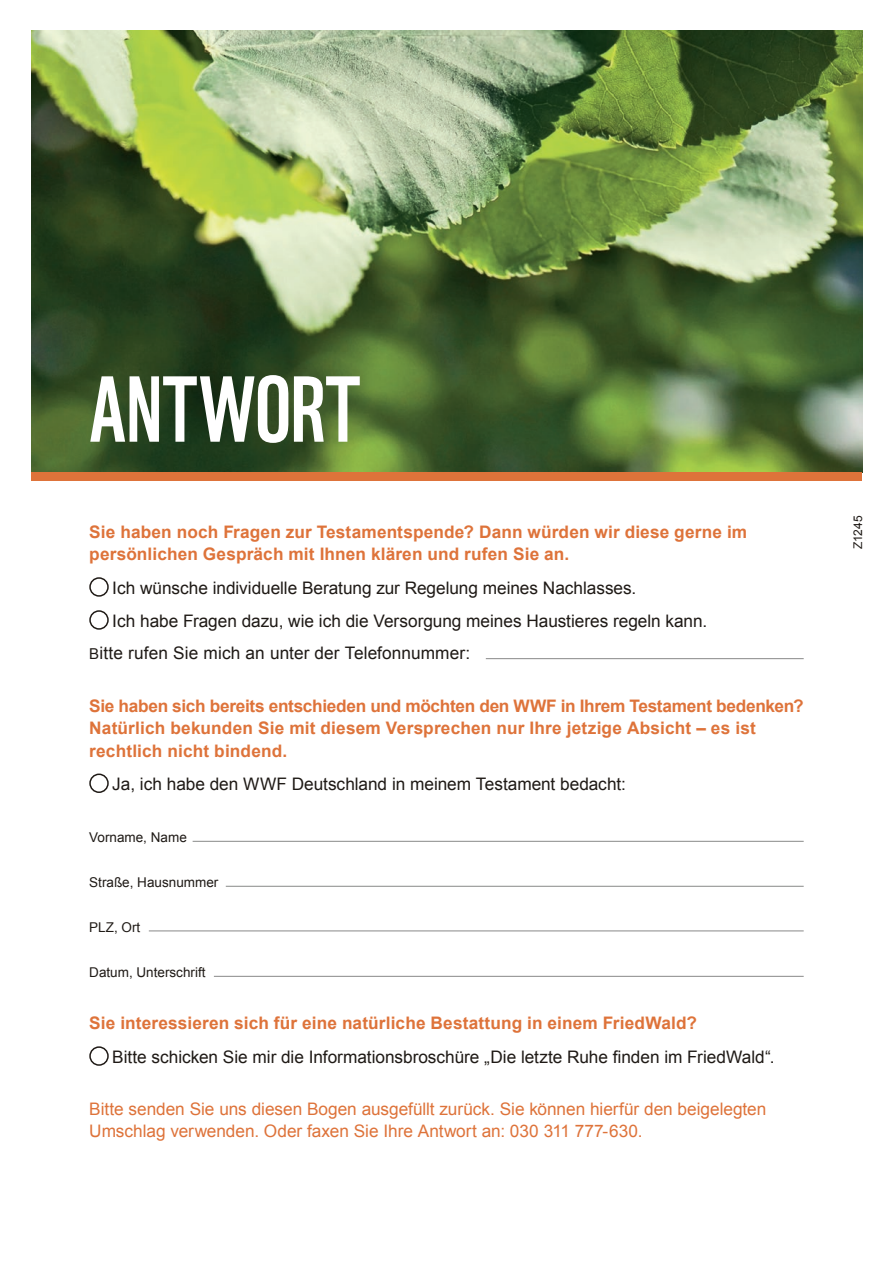
<style>
.page{position:relative;width:893px;height:1263px;background:#fff}
.page>*{position:absolute;margin:0;border:0;box-sizing:border-box;transform-origin:0 0}
.t1{font:90.75px "WWF";color:#fff}
.t2{font:700 17.25px/22.5px "Arial";letter-spacing:.005em;color:#de733a}
.t3{font:17.25px "Arial";letter-spacing:-.005em;color:#1f1a16}
.t4{font:17.25px/22.5px "Arial";letter-spacing:-.005em;color:#de733a}
.t5{font:13.5px "Arial";color:#1f1a16}
.t6{font:12px "Arial";letter-spacing:-.025em;color:#1f1a16}
.s1{font-size:15px}
</style>
<div class="page">
<img style="left:31px;top:31px;width:831px;height:441px">
<div style="left:89px;top:577px;width:20px;height:20px;border:2px solid #1f1a16;border-radius:50%"></div>
<div style="left:89px;top:610px;width:20px;height:20px;border:2px solid #1f1a16;border-radius:50%"></div>
<div style="left:89px;top:773px;width:20px;height:20px;border:2px solid #1f1a16;border-radius:50%"></div>
<div style="left:89px;top:1046px;width:20px;height:20px;border:2px solid #1f1a16;border-radius:50%"></div>
<hr style="left:486px;top:658px;width:318px;height:1px;background:#888988">
<hr style="left:193px;top:841px;width:611px;height:1px;background:#888988">
<hr style="left:226px;top:886px;width:578px;height:1px;background:#888988">
<hr style="left:149px;top:930px;width:655px;height:1px;background:#888988">
<hr style="left:214px;top:976px;width:590px;height:1px;background:#888988">
<div style="left:31px;top:472px;width:831px;height:8px;background:#de733a"></div>
<h1 class="t1" style="left:89px;top:338px;width:272px">ANTWORT</h1>
<p class="t2" style="left:89px;top:521px;width:659px">Sie haben noch Fragen zur Testamentspende? Dann würden wir diese gerne im persönlichen Gespräch mit Ihnen klären und rufen Sie an.</p>
<p class="t3" style="left:112px;top:577px;width:526px">Ich wünsche individuelle Beratung zur Regelung meines Nachlasses.</p>
<p class="t3" style="left:112px;top:610px;width:596px">Ich habe Fragen dazu, wie ich die Versorgung meines Haustieres regeln kann.</p>
<p class="t3" style="left:89px;top:642px;width:382px"><span class="s1">B</span>itte rufen Sie mich an unter der Telefonnummer:</p>
<p class="t2" style="left:89px;top:695px;width:716px">Sie haben sich bereits entschieden und möchten den WWF in Ihrem Testament bedenken?<br>Natürlich bekunden Sie mit diesem Versprechen nur Ihre jetzige Absicht – es ist rechtlich nicht bindend.</p>
<p class="t3" style="left:112px;top:773px;width:515px">Ja, ich habe den WWF Deutschland in meinem Testament bedacht:</p>
<p class="t5" style="left:89px;top:828px;width:99px">Vorname, Name</p>
<p class="t5" style="left:89px;top:873px;width:131px">Straße, Hausnummer</p>
<p class="t5" style="left:89px;top:918px;width:53px">PLZ, Ort</p>
<p class="t5" style="left:89px;top:963px;width:118px">Datum, Unterschrift</p>
<p class="t2" style="left:89px;top:1012px;width:609px">Sie interessieren sich für eine natürliche Bestattung in einem FriedWald?</p>
<p class="t3" style="left:112px;top:1046px;width:664px">Bitte schicken Sie mir die Informationsbroschüre „Die letzte Ruhe finden im FriedWald“.</p>
<p class="t4" style="left:89px;top:1098px;width:678px">Bitte senden Sie uns diesen Bogen ausgefüllt zurück. Sie können hierfür den beigelegten<br>Umschlag verwenden. Oder faxen Sie Ihre Antwort an: 030 311 777-630.</p>
<p class="t6" style="left:850px;top:549px;width:34px;rotate:-90deg">Z1245</p>
</div>
